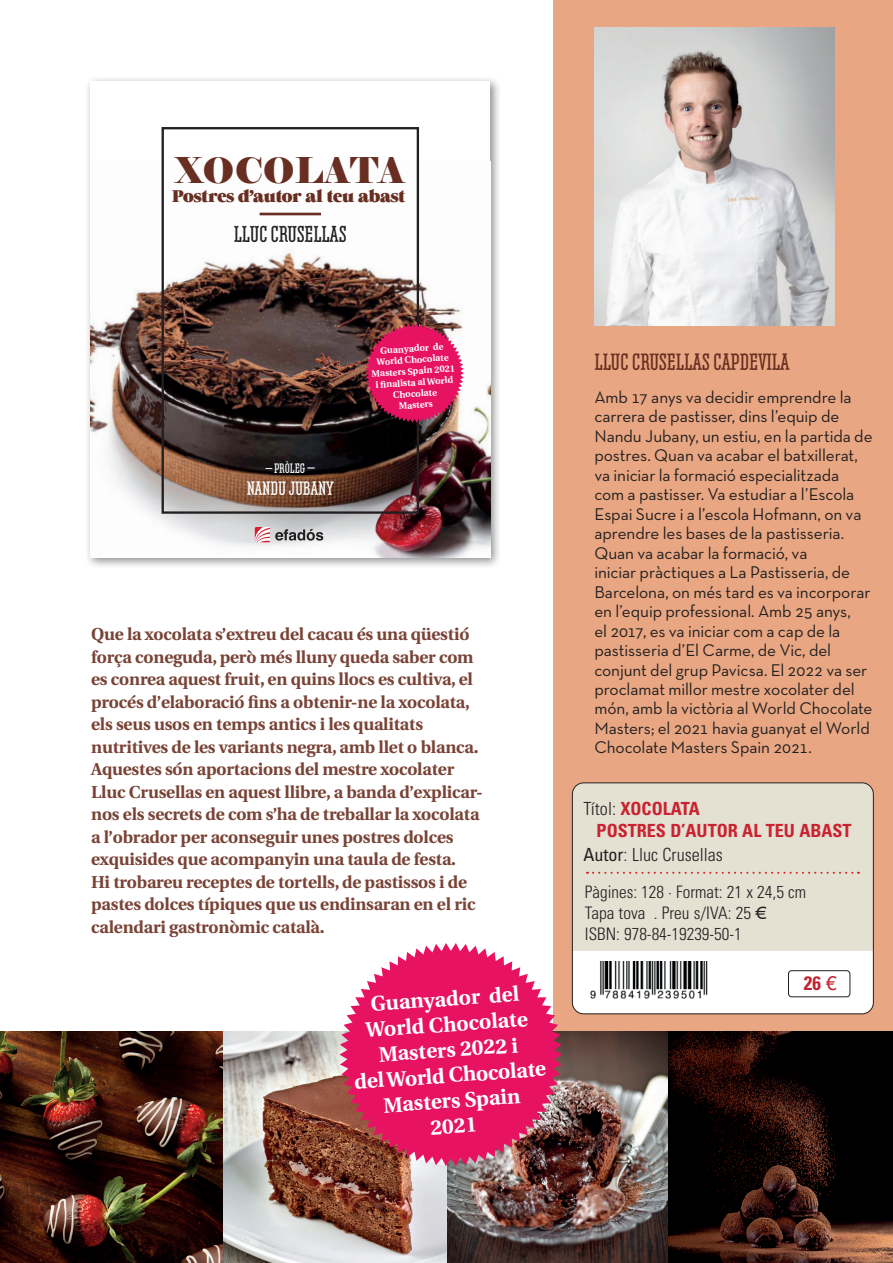
<style>
.page{position:relative;width:893px;height:1263px;background:#fff}
.page>*{position:absolute;margin:0;border:0;box-sizing:border-box;transform-origin:0 0}
.t1{font:35.4px "Elephant";color:#672e21}
.t2{font:700 22.5px "Belleville 13 HFY";letter-spacing:-.01em;color:#672e21}
.t3{font:700 21.9px "Belleville 13 HFY";letter-spacing:-.01em;color:#231f20}
.t4{font:700 21px/25.5px "Utopia";color:#fff;text-align:center}
.t5{font:700 condensed 19.35px "Univers LT Std";color:#c22330}
.t6{font:700 18.6px "Belleville 13 HFY";letter-spacing:-.01em;color:#fff}
.t7{font:700 condensed 18.15px/21.1px "Univers LT Std";color:#ca2230}
.t8{font:300 condensed 18.15px "Univers LT Std";color:#231f20}
.t9{font:17.25px/19.5px "Neutra Text TF";letter-spacing:-.005em;color:#231f20}
.t10{font:700 17.25px/22.5px "Utopia";letter-spacing:-.01em;color:#794336}
.t11{font:300 condensed 17.25px/21.1px "Univers";color:#231f20}
.t12{font:17.25px "Grumpy Black 36";letter-spacing:-.015em;color:#672e21}
.t13{font:700 13.05px "Belleville 13 HFY";letter-spacing:-.01em;color:#fff}
.t14{font:700 9.3px/11.2px "Utopia";color:#fff;text-align:center}
.s1{font-size:15px}
.s2{font-weight:300;color:#231f20}
.s3{font-weight:400}
.s4{font-family:"Helvetica Neue LT Std";font-weight:400;font-stretch:normal}
</style>
<div class="page">
<div style="left:554px;top:0;width:339px;height:1087px;background:#e8a782"></div>
<img style="left:0;top:1031px;width:446px;height:232px">
<img style="left:446px;top:1031px;width:223px;height:232px">
<img style="left:594px;top:28px;width:241px;height:297px">
<div style="left:85px;top:76px;width:417px;height:494px;background:#231f20;opacity:.5"></div>
<div style="left:91px;top:81px;width:399px;height:477px;background:#fff"></div>
<img style="left:91px;top:161px;width:399px;height:397px">
<div style="left:162px;top:127px;width:257px;height:387px;border:2px solid #231f20"></div>
<img style="left:365px;top:324px;width:99px;height:99px">
<svg style="left:255px;top:527px;width:71px;height:15px"></svg>
<hr style="left:260px;top:213px;width:61px;height:2px;background:#672e21">
<div style="left:572px;top:783px;width:301px;height:231px;background:#fff;border-radius:11px"></div>
<div style="left:572px;top:784px;width:300px;height:167px;background:#e4e0d2"></div>
<div style="left:572px;top:782px;width:302px;height:232px;border:1px solid #231f20;border-radius:11px"></div>
<svg style="left:587px;top:872px;width:272px;height:2px"></svg>
<svg style="left:340px;top:943px;width:222px;height:223px;background:#de3b73"></svg>
<img style="left:590px;top:961px;width:118px;height:38px">
<div style="left:788px;top:970px;width:62px;height:27px;border:1px solid #231f20;border-radius:3px"></div>
<img style="left:669px;top:1031px;width:224px;height:232px">
<h1 class="t1" style="left:176px;top:148px;width:231px">XOCOLATA</h1>
<p class="t12" style="left:172px;top:186px;width:235px">Postres d’autor al teu abast</p>
<p class="t3" style="left:234px;top:221px;width:114px">LLUC CRUSELLAS</p>
<p class="t13" style="left:266px;top:461px;width:51px">– PRÒLEG <span class="s1">–</span></p>
<p class="t6" style="left:247px;top:477px;width:89px">NANDU JUBANY</p>
<p class="t14" style="left:370px;top:346px;width:85px;rotate:-4deg">Guanyador de<br>World Chocolate<br>Masters Spain 2021 i fi nalista al World<br>Chocolate<br>Masters</p>
<p class="t10" style="left:91px;top:623px;width:393px">Que la xocolata s’extreu del cacau és una qüestió força coneguda, però més lluny queda saber com es conrea aquest fruit, en quins llocs es cultiva, el procés d’elaboració fins a obtenir-ne la xocolata, els seus usos en temps antics i les qualitats nutritives de les variants negra, amb llet o blanca.<br>Aquestes són aportacions del mestre xocolater Lluc Crusellas en aquest llibre, a banda d’explicar&shy;nos els secrets de com s’ha de treballar la xocolata a l’obrador per aconseguir unes postres dolces exquisides que acompanyin una taula de festa.<br>Hi trobareu receptes de tortells, de pastissos i de pastes dolces típiques que us endinsaran en el ric calendari gastronòmic català.</p>
<p class="t4" style="left:348px;top:993px;width:193px;rotate:-4deg">Guanyador del<br>World Chocolate<br>Masters 2022 i<br>del World Chocolate<br>Masters Spain<br>2021</p>
<h2 class="t2" style="left:594px;top:349px;width:197px">LLUC CRUSELLAS CAPDEVILA</h2>
<p class="t9" style="left:594px;top:387px;width:280px">Amb 17 anys va decidir emprendre la carrera de pastisser, dins l’equip de Nandu Jubany, un estiu, en la partida de postres. Quan va acabar el batxillerat, va iniciar la formació especialitzada com a pastisser. Va estudiar a l’Escola Espai Sucre i a l’escola Hofmann, on va aprendre les bases de la pastisseria.<br>Quan va acabar la formació, va<br>iniciar pràctiques a La Pastisseria, de Barcelona, on més tard es va incorporar en l’equip professional. Amb 25 anys,<br>el 2017, es va iniciar com a cap de la pastisseria d’El Carme, de Vic, del conjunt del grup Pavicsa. El 2022 va ser proclamat millor mestre xocolater del món, amb la victòria al World Chocolate Masters; el 2021 havia guanyat el World Chocolate Masters Spain 2021.</p>
<p class="t7" style="left:597px;top:798px;width:257px;text-indent:-13px"><span class="s2">Títol:</span> XOCOLATA<br>POSTRES D’AUTOR AL TEU ABAST</p>
<p class="t8" style="left:583px;top:844px;width:141px"><span class="s3">Autor</span>: Lluc Crusellas</p>
<p class="t11" style="left:585px;top:881px;width:223px">Pàgines: 128 · Format: 21 x 24,5 cm<br>Tapa tova . Preu s/IVA: 25 €<br>ISBN: 978-84-19239-50-1</p>
<p class="t5" style="left:804px;top:971px;width:34px">26 <span class="s4">€</span></p>
</div>
